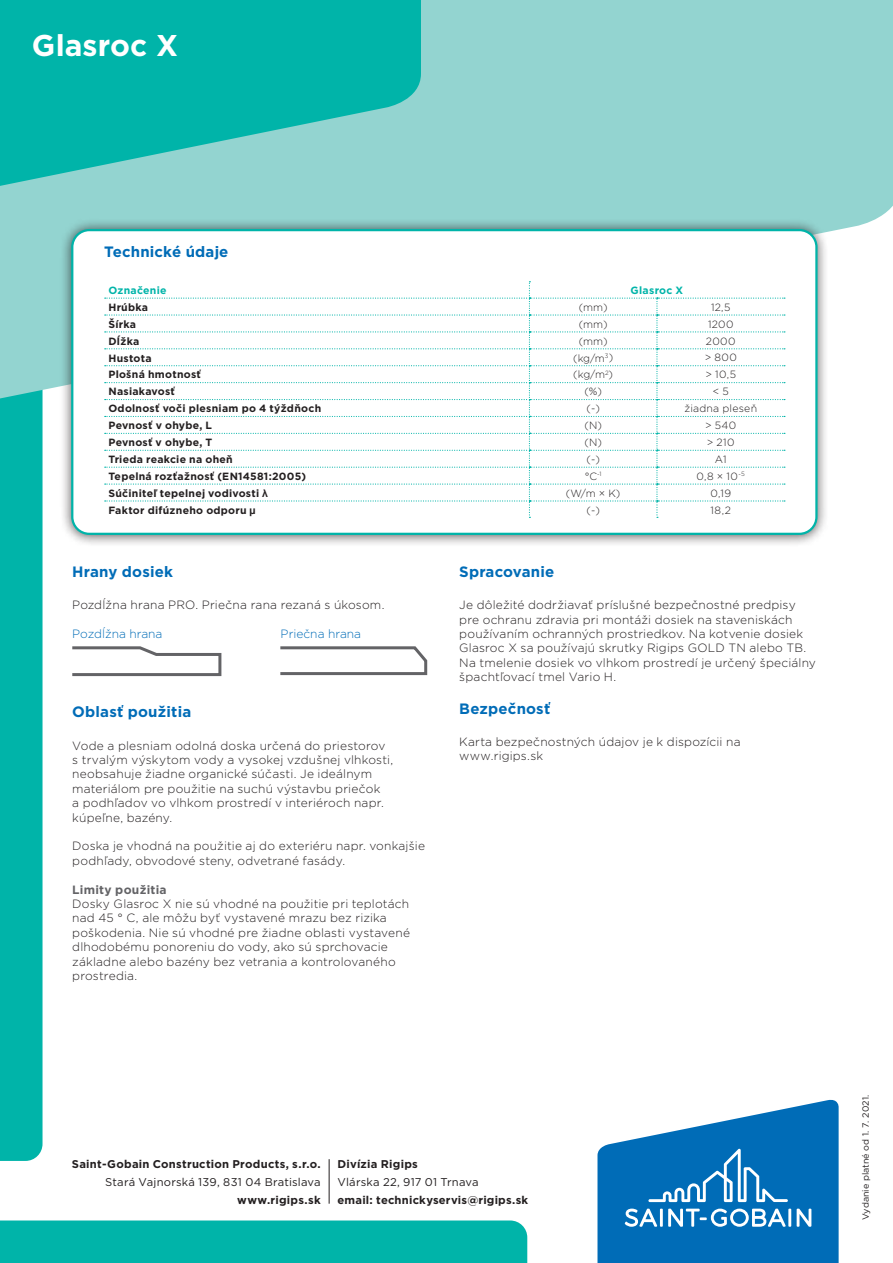
<style>
.page{position:relative;width:893px;height:1263px;background:#fff}
.page>*{position:absolute;margin:0;border:0;box-sizing:border-box;transform-origin:0 0}
.t1{font:700 30px "Gotham";color:#fff}
.t2{font:700 15px "Gotham";letter-spacing:.01em;color:#006cb7}
.t3{font:300 12px/14.4px "Gotham";letter-spacing:.015em;color:#231f20}
.t4{font:300 12px "Gotham";color:#006cb7}
.t5{font:700 12px "Gotham";letter-spacing:.02em;color:#636366}
.t6{font:700 11.25px "Gotham";letter-spacing:.02em;color:#231f20}
.t7{font:11.25px "Gotham";letter-spacing:.015em;color:#231f20}
.t8{font:700 10.5px "Gotham";letter-spacing:.025em;color:#231f20}
.t9{font:300 10.5px "Gotham";letter-spacing:.025em;color:#231f20}
.t10{font:700 10.5px "Gotham";letter-spacing:.025em;color:#00b4a9}
.t11{font:9px "Gotham";color:#231f20}
.s1{font-family:"Arial"}
</style>
<div class="page">
<div style="left:0;top:410px;width:43px;height:751px;background:#00b4a9"></div>
<svg style="left:0;top:0;width:893px;height:410px;background:#9cd7d4"></svg>
<div style="left:0;top:1220px;width:527px;height:43px;background:#00b4a9"></div>
<svg style="left:0;top:0;width:421px;height:196px;background:#27bcb3"></svg>
<svg style="left:597px;top:1099px;width:242px;height:164px"></svg>
<hr style="left:329px;top:1159px;width:1px;height:45px;background:#231f20">
<div style="left:60px;top:217px;width:769px;height:330px;background:#231f20;opacity:.75"></div>
<div style="left:72px;top:230px;width:744px;height:304px;background:#fff;border-radius:17px"></div>
<div style="left:71px;top:229px;width:747px;height:306px;border:2px solid #00b4a9;border-radius:17px"></div>
<svg style="left:105px;top:281px;width:680px;height:237px"></svg>
<svg style="left:280px;top:646px;width:148px;height:30px"></svg>
<svg style="left:72px;top:646px;width:150px;height:31px"></svg>
<h1 class="t1" style="left:32px;top:25px;width:148px">Glasroc X</h1>
<p class="t2" style="left:104px;top:242px;width:126px">Technické údaje</p>
<p class="t10" style="left:108px;top:283px;width:60px">Označenie</p>
<p class="t10" style="left:631px;top:283px;width:54px">Glasroc X</p>
<p class="t8" style="left:108px;top:300px;width:41px">Hrúbka</p>
<p class="t9" style="left:579px;top:300px;width:31px">(mm)</p>
<p class="t9" style="left:711px;top:300px;width:21px">12,5</p>
<p class="t8" style="left:108px;top:317px;width:29px">Šírka</p>
<p class="t9" style="left:579px;top:317px;width:31px">(mm)</p>
<p class="t9" style="left:708px;top:317px;width:27px">1200</p>
<p class="t8" style="left:108px;top:334px;width:32px">Dĺžka</p>
<p class="t9" style="left:579px;top:334px;width:31px">(mm)</p>
<p class="t9" style="left:706px;top:334px;width:31px">2000</p>
<p class="t8" style="left:108px;top:351px;width:45px">Hustota</p>
<p class="t9" style="left:573px;top:351px;width:42px">(kg/m<sup>3</sup>)</p>
<p class="t9" style="left:705px;top:351px;width:34px">&gt; 800</p>
<p class="t8" style="left:108px;top:368px;width:94px">Plošná hmotnosť</p>
<p class="t9" style="left:573px;top:368px;width:41px">(kg/m<sup>2</sup>)</p>
<p class="t9" style="left:705px;top:368px;width:32px">&gt; 10,5</p>
<p class="t8" style="left:108px;top:385px;width:68px">Nasiakavosť</p>
<p class="t9" style="left:584px;top:385px;width:19px">(%)</p>
<p class="t9" style="left:713px;top:385px;width:18px">&lt; 5</p>
<p class="t8" style="left:108px;top:401px;width:214px">Odolnosť voči plesniam po 4 týždňoch</p>
<p class="t9" style="left:586px;top:402px;width:15px">(-)</p>
<p class="t9" style="left:684px;top:402px;width:74px">žiadna pleseň</p>
<p class="t8" style="left:108px;top:418px;width:105px">Pevnosť v ohybe, L</p>
<p class="t9" style="left:584px;top:419px;width:19px">(N)</p>
<p class="t9" style="left:705px;top:419px;width:33px">&gt; 540</p>
<p class="t8" style="left:108px;top:435px;width:105px">Pevnosť v ohybe, T</p>
<p class="t9" style="left:584px;top:436px;width:19px">(N)</p>
<p class="t9" style="left:707px;top:436px;width:29px">&gt; 210</p>
<p class="t8" style="left:108px;top:452px;width:126px">Trieda reakcie na oheň</p>
<p class="t9" style="left:586px;top:453px;width:15px">(-)</p>
<p class="t9" style="left:715px;top:453px;width:13px">A1</p>
<p class="t8" style="left:108px;top:469px;width:199px">Tepelná rozťažnosť (EN14581:2005)</p>
<p class="t9" style="left:585px;top:469px;width:18px">°C<sup>-1</sup></p>
<p class="t9" style="left:696px;top:469px;width:50px">0,8 × 10<sup>-5</sup></p>
<p class="t8" style="left:108px;top:486px;width:161px">Súčiniteľ tepelnej vodivosti <span class="s1">λ</span></p>
<p class="t9" style="left:566px;top:486px;width:56px">(W/m × K)</p>
<p class="t9" style="left:710px;top:486px;width:22px">0,19</p>
<p class="t8" style="left:108px;top:503px;width:149px">Faktor difúzneho odporu <span class="s1">µ</span></p>
<p class="t9" style="left:586px;top:503px;width:15px">(-)</p>
<p class="t9" style="left:711px;top:503px;width:22px">18,2</p>
<p class="t2" style="left:72px;top:561px;width:102px">Hrany dosiek</p>
<p class="t3" style="left:72px;top:597px;width:314px">Pozdĺžna hrana PRO. Priečna rana rezaná s úkosom.</p>
<p class="t4" style="left:72px;top:626px;width:92px">Pozdĺžna hrana</p>
<p class="t4" style="left:281px;top:626px;width:82px">Priečna hrana</p>
<p class="t2" style="left:72px;top:702px;width:120px">Oblasť použitia</p>
<p class="t3" style="left:72px;top:738px;width:322px">Vode a plesniam odolná doska určená do priestorov s trvalým výskytom vody a vysokej vzdušnej vlhkosti, neobsahuje žiadne organické súčasti. Je ideálnym materiálom pre použitie na suchú výstavbu priečok<br>a podhľadov vo vlhkom prostredí v interiéroch napr. kúpeľne, bazény.</p>
<p class="t3" style="left:72px;top:838px;width:354px">Doska je vhodná na použitie aj do exteriéru napr. vonkajšie podhľady, obvodové steny, odvetrané fasády.</p>
<p class="t5" style="left:72px;top:881px;width:96px">Limity použitia</p>
<p class="t3" style="left:72px;top:896px;width:339px">Dosky Glasroc X nie sú vhodné na použitie pri teplotách nad 45 ° C, ale môžu byť vystavené mrazu bez rizika poškodenia. Nie sú vhodné pre žiadne oblasti vystavené dlhodobému ponoreniu do vody, ako sú sprchovacie základne alebo bazény bez vetrania a kontrolovaného prostredia.</p>
<p class="t2" style="left:459px;top:561px;width:97px">Spracovanie</p>
<p class="t3" style="left:459px;top:597px;width:358px">Je dôležité dodržiavať príslušné bezpečnostné predpisy pre ochranu zdravia pri montáži dosiek na staveniskách používaním ochranných prostriedkov. Na kotvenie dosiek Glasroc X sa používajú skrutky Rigips GOLD TN alebo TB.<br>Na tmelenie dosiek vo vlhkom prostredí je určený špeciálny špachtľovací tmel Vario H.</p>
<p class="t2" style="left:459px;top:698px;width:92px">Bezpečnosť</p>
<p class="t3" style="left:459px;top:734px;width:283px">Karta bezpečnostných údajov je k dispozícii na www.rigips.sk</p>
<p class="t6" style="left:72px;top:1157px;width:250px">Saint-Gobain Construction Products, s.r.o.</p>
<p class="t7" style="left:105px;top:1175px;width:217px">Stará Vajnorská 139, 831 04 Bratislava</p>
<p class="t6" style="left:237px;top:1192px;width:85px">www.rigips.sk</p>
<p class="t6" style="left:338px;top:1157px;width:82px">Divízia Rigips</p>
<p class="t7" style="left:338px;top:1175px;width:143px">Vlárska 22, 917 01 Trnava</p>
<p class="t6" style="left:338px;top:1192px;width:192px">email: technickyservis@rigips.sk</p>
<p class="t11" style="left:860px;top:1220px;width:127px;rotate:-90deg">Vydanie platné od 1. 7. 2021.</p>
</div>
